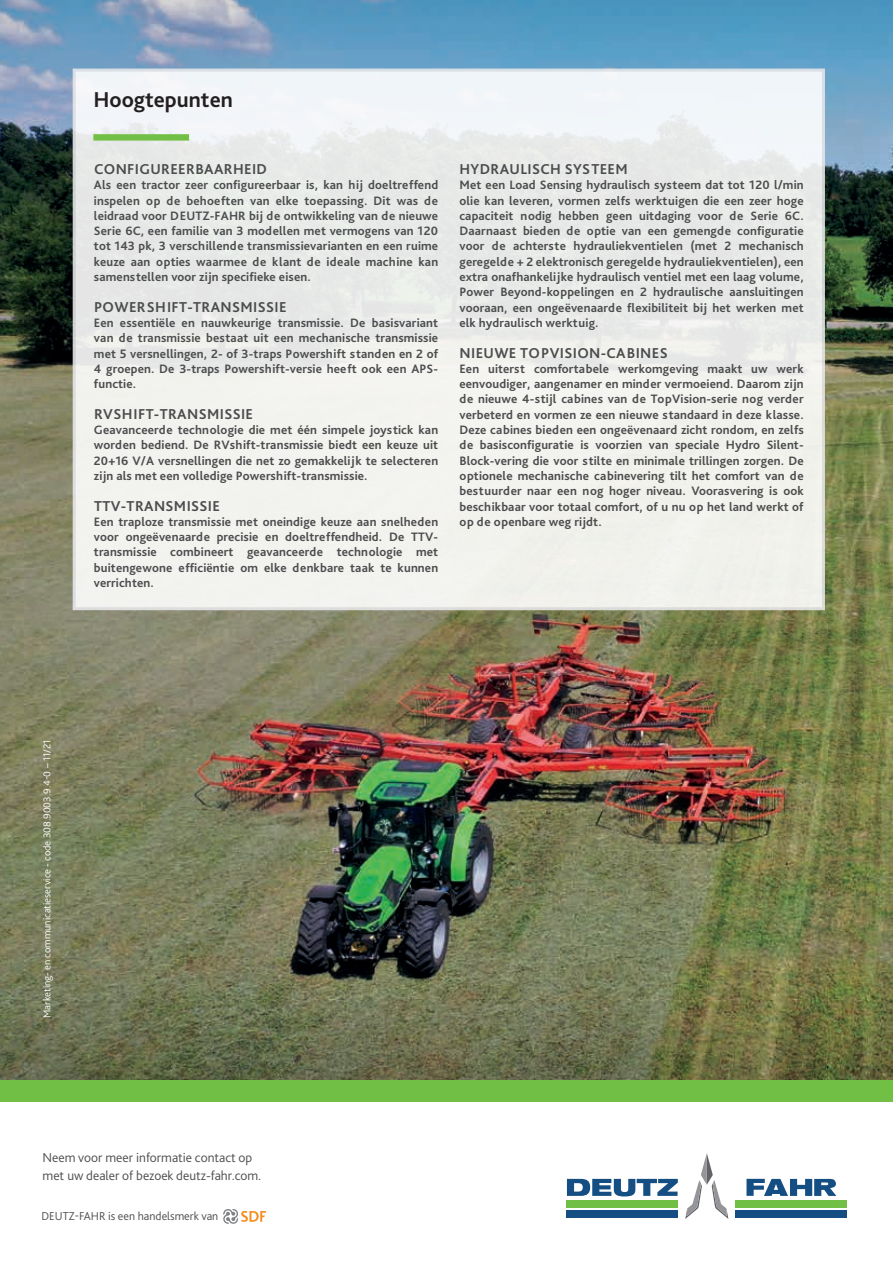
<style>
.page{position:relative;width:893px;height:1263px;background:#fff}
.page>*{position:absolute;margin:0;border:0;box-sizing:border-box;transform-origin:0 0}
.t1{font:700 22.5px "Bliss Pro";color:#231f20}
.t2{font:700 15px "Bliss Pro";letter-spacing:.025em;color:#4b4c4d}
.t3{font:300 13.5px/18px "Bliss Pro";color:#4b4c4d}
.t4{font:700 12.75px/15.3px "Bliss Pro";letter-spacing:.01em;color:#4b4c4d;text-align:justify}
.t5{font:300 12px "Bliss Pro";color:#4b4c4d}
.t6{font:300 10.5px "Bliss Pro";color:#fff}
</style>
<div class="page">
<img style="left:0;top:315px;width:893px;height:679px">
<svg style="left:0;top:994px;width:893px;height:87px;background:#6b704b"></svg>
<div style="left:0;top:1081px;width:893px;height:21px;background:#71bf44"></div>
<svg style="left:0;top:0;width:893px;height:315px;background:#55839b"></svg>
<svg style="left:566px;top:1153px;width:281px;height:66px"></svg>
<div style="left:567px;top:1210px;width:111px;height:7px;background:#144e82"></div>
<div style="left:567px;top:1200px;width:111px;height:8px;background:#71bf44"></div>
<div style="left:736px;top:1210px;width:111px;height:7px;background:#144e82"></div>
<div style="left:736px;top:1200px;width:111px;height:8px;background:#71bf44"></div>
<svg style="left:223px;top:1209px;width:43px;height:15px"></svg>
<div style="left:73px;top:69px;width:752px;height:541px;background:#f1f1ed;border:3px solid #e6e7e9"></div>
<div style="left:93px;top:134px;width:96px;height:7px;background:#71bf44"></div>
<h1 class="t1" style="left:93px;top:86px;width:141px">Hoogtepunten</h1>
<p class="t2" style="left:94px;top:160px;width:175px">CONFIGUREERBAARHEID</p>
<p class="t4" style="left:94px;top:177px;width:346px">Als een tractor zeer configureerbaar is, kan hij doeltreffend inspelen op de behoeften van elke toepassing. Dit was de leidraad voor DEUTZ-FAHR bij de ontwikkeling van de nieuwe Serie 6C, een familie van 3 modellen met vermogens van 120 tot 143 pk, 3 verschillende transmissievarianten en een ruime keuze aan opties waarmee de klant de ideale machine kan samenstellen voor zijn specifieke eisen.</p>
<p class="t2" style="left:94px;top:297px;width:194px">POWERSHIFT-TRANSMISSIE</p>
<p class="t4" style="left:94px;top:315px;width:346px">Een essentiële en nauwkeurige transmissie. De basisvariant van de transmissie bestaat uit een mechanische transmissie met 5 versnellingen, 2- of 3-traps Powershift standen en 2 of 4 groepen. De 3-traps Powershift-versie heeft ook een APS&shy;functie.</p>
<p class="t2" style="left:94px;top:404px;width:161px">RVSHIFT-TRANSMISSIE</p>
<p class="t4" style="left:94px;top:422px;width:346px">Geavanceerde technologie die met één simpele joystick kan worden bediend. De RVshift-transmissie biedt een keuze uit 20+16 V/A versnellingen die net zo gemakkelijk te selecteren zijn als met een volledige Powershift-transmissie.</p>
<p class="t2" style="left:94px;top:496px;width:127px">TTV-TRANSMISSIE</p>
<p class="t4" style="left:94px;top:514px;width:346px">Een traploze transmissie met oneindige keuze aan snelheden voor ongeëvenaarde precisie en doeltreffendheid. De TTV&shy;transmissie combineert geavanceerde technologie met buitengewone efficiëntie om elke denkbare taak te kunnen verrichten.</p>
<p class="t2" style="left:460px;top:160px;width:170px">HYDRAULISCH SYSTEEM</p>
<p class="t4" style="left:459px;top:177px;width:346px">Met een Load Sensing hydraulisch systeem dat tot 120 l/min olie kan leveren, vormen zelfs werktuigen die een zeer hoge capaciteit nodig hebben geen uitdaging voor de Serie 6C.<br>Daarnaast bieden de optie van een gemengde configuratie voor de achterste hydrauliekventielen (met 2 mechanisch geregelde + 2 elektronisch geregelde hydrauliekventielen), een extra onafhankelijke hydraulisch ventiel met een laag volume, Power Beyond-koppelingen en 2 hydraulische aansluitingen vooraan, een ongeëvenaarde flexibiliteit bij het werken met elk hydraulisch werktuig.</p>
<p class="t2" style="left:460px;top:343px;width:210px">NIEUWE TOPVISION-CABINES</p>
<p class="t4" style="left:459px;top:361px;width:346px">Een uiterst comfortabele werkomgeving maakt uw werk eenvoudiger, aangenamer en minder vermoeiend. Daarom zijn de nieuwe 4-stijl cabines van de TopVision-serie nog verder verbeterd en vormen ze een nieuwe standaard in deze klasse.<br>Deze cabines bieden een ongeëvenaard zicht rondom, en zelfs de basisconfiguratie is voorzien van speciale Hydro Silent-Block-vering die voor stilte en minimale trillingen zorgen. De optionele mechanische cabinevering tilt het comfort van de bestuurder naar een nog hoger niveau. Voorasvering is ook beschikbaar voor totaal comfort, of u nu op het land werkt of op de openbare weg rijdt.</p>
<p class="t6" style="left:40px;top:1018px;width:280px;rotate:-90deg">Marketing- en communicatieservice - code 308.9003.9.4-0 – 11/21</p>
<p class="t3" style="left:43px;top:1148px;width:220px">Neem voor meer informatie contact op met uw dealer of bezoek deutz-fahr.com.</p>
<p class="t5" style="left:41px;top:1209px;width:178px">DEUTZ-FAHR is een handelsmerk van</p>
</div>
